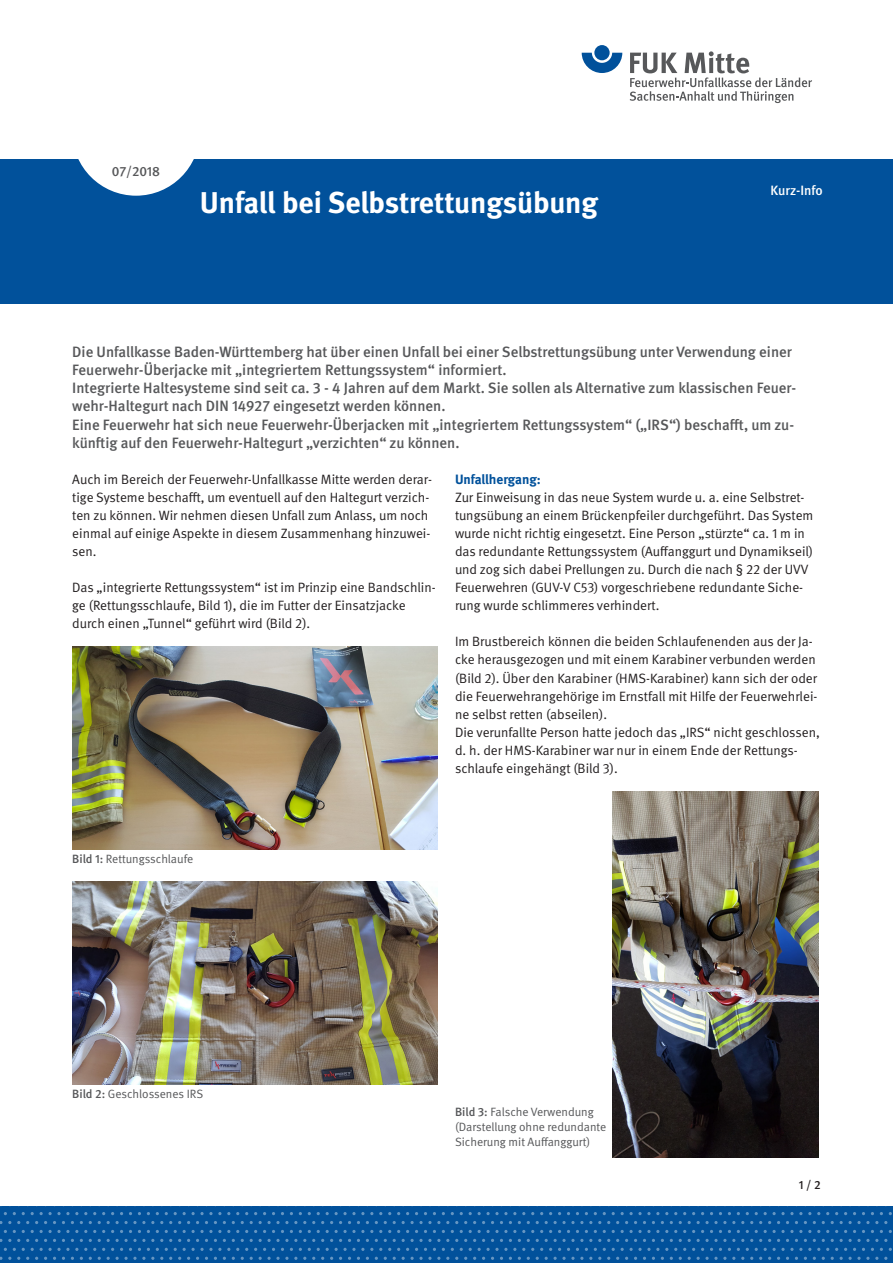
<style>
.page{position:relative;width:893px;height:1263px;background:#fff}
.page>*{position:absolute;margin:0;border:0;box-sizing:border-box;transform-origin:0 0}
._20pt_Überschrift{font:700 30px "DGUV Meta";letter-spacing:-.005em;color:#fff}
._10pt_Anleser{font:500 15px/18px "DGUV Meta";color:#57585a}
.Fließtext{font:13.5px/18px "DGUV Meta";color:#231f20}
.Zwischenüberschrift{font:700 13.5px "DGUV Meta";letter-spacing:-.005em;color:#01519b}
.Zwischenüberschrift-2{font:500 13.5px "DGUV Meta";color:#fff}
.Zwischenüberschrift-3{font:500 13.5px "DGUV Meta";letter-spacing:-.01em;color:#57585a}
.Bildunterschrift{font:12px/15px "DGUV Meta";color:#57585a}
.Seitenzahlen_re{font:500 12px "DGUV Meta";color:#231f20}
.s1{font-weight:500}
</style>
<div class="page">
<div style="left:0;top:1206px;width:893px;height:57px;background:#01519b"></div>
<svg style="left:582px;top:53px;width:40px;height:20px"></svg>
<div style="left:594px;top:45px;width:16px;height:15px;background:#01519b;border-radius:50%"></div>
<svg style="left:630px;top:51px;width:122px;height:50px"></svg>
<svg style="left:754px;top:77px;width:58px;height:26px"></svg>
<svg style="left:183px;top:1212px;width:38px;height:3px"></svg>
<svg style="left:326px;top:1212px;width:38px;height:3px"></svg>
<svg style="left:478px;top:1212px;width:38px;height:3px"></svg>
<svg style="left:621px;top:1212px;width:38px;height:3px"></svg>
<svg style="left:764px;top:1212px;width:38px;height:3px"></svg>
<svg style="left:183px;top:1230px;width:38px;height:3px"></svg>
<svg style="left:326px;top:1230px;width:38px;height:3px"></svg>
<svg style="left:478px;top:1230px;width:38px;height:3px"></svg>
<svg style="left:621px;top:1230px;width:38px;height:3px"></svg>
<svg style="left:764px;top:1230px;width:38px;height:3px"></svg>
<svg style="left:183px;top:1248px;width:38px;height:3px"></svg>
<svg style="left:326px;top:1248px;width:38px;height:3px"></svg>
<svg style="left:478px;top:1248px;width:38px;height:3px"></svg>
<svg style="left:621px;top:1248px;width:38px;height:3px"></svg>
<svg style="left:764px;top:1248px;width:38px;height:3px"></svg>
<svg style="left:259px;top:1221px;width:38px;height:3px"></svg>
<svg style="left:402px;top:1221px;width:38px;height:3px"></svg>
<svg style="left:545px;top:1221px;width:38px;height:3px"></svg>
<svg style="left:688px;top:1221px;width:38px;height:3px"></svg>
<svg style="left:831px;top:1221px;width:47px;height:3px"></svg>
<svg style="left:259px;top:1239px;width:38px;height:3px"></svg>
<svg style="left:402px;top:1239px;width:38px;height:3px"></svg>
<svg style="left:545px;top:1239px;width:38px;height:3px"></svg>
<svg style="left:688px;top:1239px;width:38px;height:3px"></svg>
<svg style="left:831px;top:1239px;width:47px;height:3px"></svg>
<svg style="left:259px;top:1257px;width:38px;height:3px"></svg>
<svg style="left:402px;top:1257px;width:38px;height:3px"></svg>
<svg style="left:545px;top:1257px;width:38px;height:3px"></svg>
<svg style="left:688px;top:1257px;width:38px;height:3px"></svg>
<svg style="left:831px;top:1257px;width:47px;height:3px"></svg>
<svg style="left:40px;top:1212px;width:38px;height:3px"></svg>
<svg style="left:40px;top:1230px;width:38px;height:3px"></svg>
<svg style="left:40px;top:1248px;width:38px;height:3px"></svg>
<svg style="left:0;top:1221px;width:11px;height:3px"></svg>
<svg style="left:116px;top:1221px;width:38px;height:3px"></svg>
<svg style="left:0;top:1239px;width:11px;height:3px"></svg>
<svg style="left:116px;top:1239px;width:38px;height:3px"></svg>
<svg style="left:0;top:1257px;width:11px;height:3px"></svg>
<svg style="left:116px;top:1257px;width:38px;height:3px"></svg>
<div style="left:0;top:160px;width:893px;height:144px;background:#01519b"></div>
<div style="left:72px;top:68px;width:128px;height:128px;background:#fff;border-radius:50%"></div>
<img style="left:72px;top:646px;width:366px;height:204px">
<img style="left:72px;top:881px;width:366px;height:204px">
<img style="left:613px;top:791px;width:206px;height:366px">
<p class="Zwischenüberschrift-3" style="left:112px;top:164px;width:50px">07/2018</p>
<p class="_20pt_Überschrift" style="left:200px;top:184px;width:400px">Unfall bei Selbstrettungsübung</p>
<p class="Zwischenüberschrift-2" style="left:771px;top:182px;width:54px">Kurz-Info</p>
<p class="_10pt_Anleser" style="left:72px;top:343px;width:721px">Die Unfallkasse Baden-Württemberg hat über einen Unfall bei einer Selbstrettungsübung unter Verwendung einer<br>Feuerwehr-Überjacke mit „integriertem Rettungssystem“ informiert.</p>
<p class="_10pt_Anleser" style="left:72px;top:380px;width:725px">Integrierte Haltesysteme sind seit ca. 3 - 4 Jahren auf dem Markt. Sie sollen als Alternative zum klassischen Feuer&shy;wehr-Haltegurt nach DIN 14927 eingesetzt werden können.</p>
<p class="_10pt_Anleser" style="left:72px;top:416px;width:723px">Eine Feuerwehr hat sich neue Feuerwehr-Überjacken mit „integriertem Rettungssystem“ („IRS“) beschafft, um zu&shy;künftig auf den Feuerwehr-Haltegurt „verzichten“ zu können.</p>
<p class="Fließtext" style="left:72px;top:470px;width:361px">Auch im Bereich der Feuerwehr-Unfallkasse Mitte werden derar&shy;tige Systeme beschafft, um eventuell auf den Haltegurt verzich&shy;ten zu können. Wir nehmen diesen Unfall zum Anlass, um noch einmal auf einige Aspekte in diesem Zusammenhang hinzuwei&shy;sen.</p>
<p class="Fließtext" style="left:72px;top:579px;width:365px">Das „integrierte Rettungssystem“ ist im Prinzip eine Bandschlin&shy;ge (Rettungsschlaufe, Bild 1), die im Futter der Einsatzjacke durch einen „Tunnel“ geführt wird (Bild 2).</p>
<p class="Zwischenüberschrift" style="left:455px;top:471px;width:87px">Unfallhergang:</p>
<p class="Fließtext" style="left:455px;top:488px;width:360px">Zur Einweisung in das neue System wurde u. a. eine Selbstret&shy;tungsübung an einem Brückenpfeiler durchgeführt. Das System wurde nicht richtig eingesetzt. Eine Person „stürzte“ ca. 1 m in das redundante Rettungssystem (Auffanggurt und Dynamikseil) und zog sich dabei Prellungen zu. Durch die nach § 22 der UVV Feuerwehren (GUV-V C53) vorgeschriebene redundante Siche&shy;rung wurde schlimmeres verhindert.</p>
<p class="Fließtext" style="left:455px;top:633px;width:364px">Im Brustbereich können die beiden Schlaufenenden aus der Ja&shy;cke herausgezogen und mit einem Karabiner verbunden werden (Bild 2). Über den Karabiner (HMS-Karabiner) kann sich der oder die Feuerwehrangehörige im Ernstfall mit Hilfe der Feuerwehrlei&shy;ne selbst retten (abseilen).</p>
<p class="Fließtext" style="left:455px;top:723px;width:366px">Die verunfallte Person hatte jedoch das „IRS“ nicht geschlossen, d. h. der HMS-Karabiner war nur in einem Ende der Rettungs&shy;schlaufe eingehängt (Bild 3).</p>
<p class="Bildunterschrift" style="left:72px;top:852px;width:123px"><span class="s1">Bild 1:</span> Rettungsschlaufe</p>
<p class="Bildunterschrift" style="left:72px;top:1087px;width:132px"><span class="s1">Bild 2:</span> Geschlossenes IRS</p>
<p class="Bildunterschrift" style="left:455px;top:1105px;width:153px"><span class="s1">Bild 3:</span> Falsche Verwendung (Darstellung ohne redundante<br>Sicherung mit Auffanggurt)</p>
<p class="Seitenzahlen_re" style="left:799px;top:1177px;width:23px">1 / 2</p>
</div>
